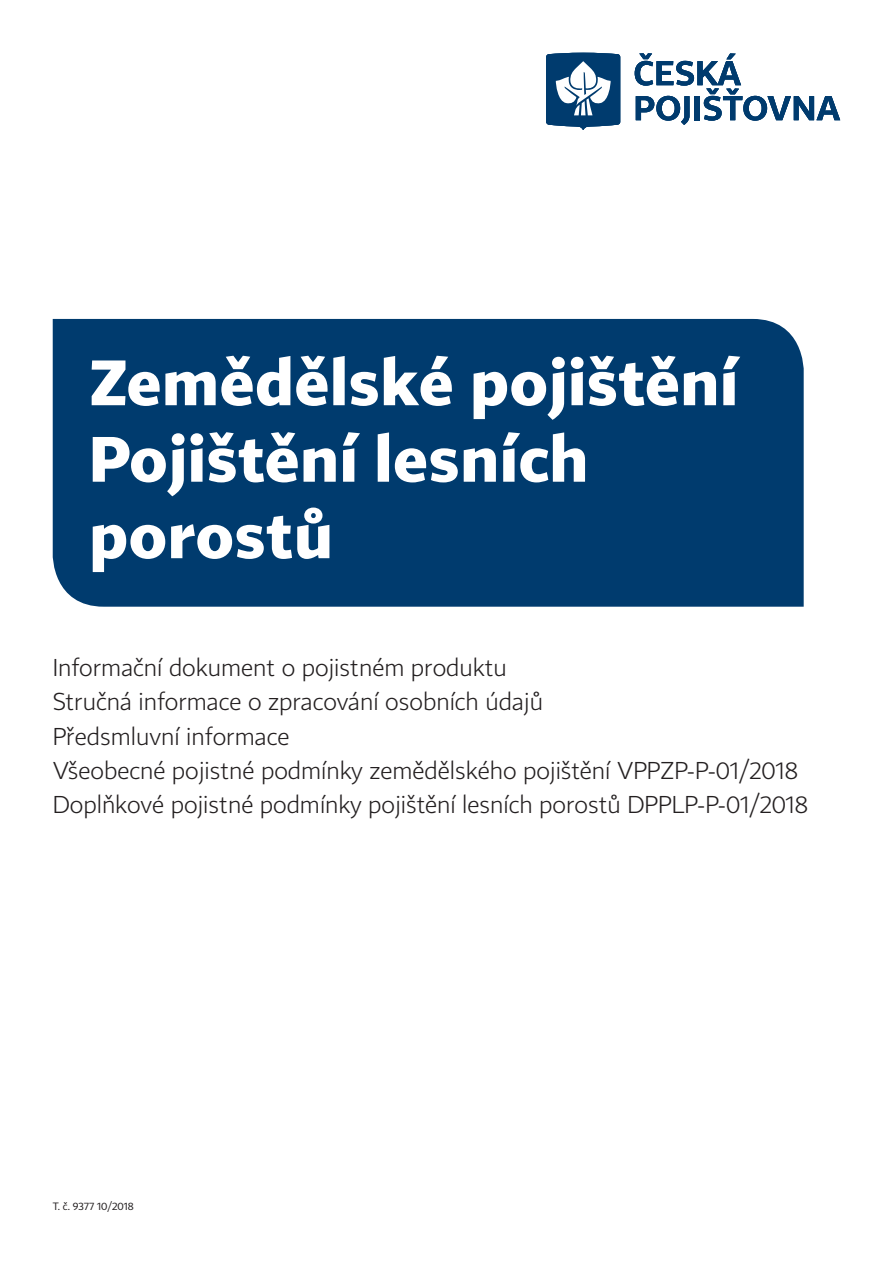
<style>
.page{position:relative;width:893px;height:1263px;background:#fff}
.page>*{position:absolute;margin:0;border:0;box-sizing:border-box;transform-origin:0 0}
.t1{font:700 63px/76.5px "CP";letter-spacing:.015em;color:#fff}
.t2{font:24px/34.2px "CP Light";color:#231f20}
.t3{font:10.5px "CP";color:#231f20}
</style>
<div class="page">
<div style="left:53px;top:319px;width:751px;height:288px;background:#003b6e"></div>
<svg style="left:635px;top:53px;width:205px;height:72px"></svg>
<svg style="left:546px;top:53px;width:74px;height:77px"></svg>
<h1 class="t1" style="left:90px;top:344px;width:650px">Zemědělské pojištění<br>Pojištění lesních porostů</h1>
<p class="t2" style="left:53px;top:650px;width:757px">Informační dokument o pojistném produktu<br>Stručná informace o zpracování osobních údajů<br>Předsmluvní informace<br>Všeobecné pojistné podmínky zemědělského pojištění VPPZP-P-01/2018<br>Doplňkové pojistné podmínky pojištění lesních porostů DPPLP-P-01/2018</p>
<p class="t3" style="left:53px;top:1200px;width:83px">T. č. 9377 10/2018</p>
</div>
